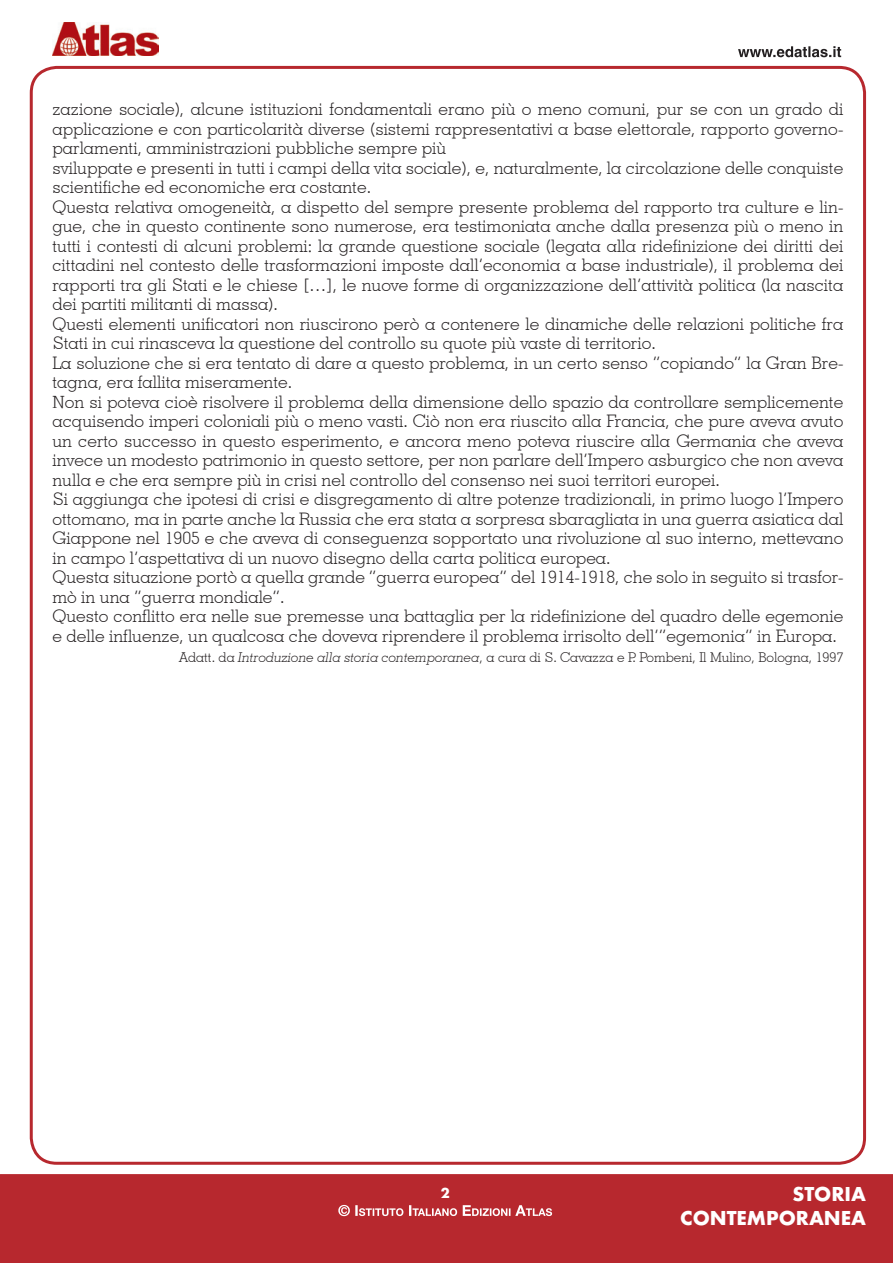
<style>
.page{position:relative;width:893px;height:1263px;background:#fff}
.page>*{position:absolute;margin:0;border:0;box-sizing:border-box;transform-origin:0 0}
.t1{font:700 21px/24px "Futura T";color:#fff;text-align:right}
.t2{font:300 17.25px/19.5px "Geometric Slab 703 BT";color:#231f20}
.t3{font:700 15px "Futura T";color:#fff}
.t4{font:300 13.5px "Geometric Slab 703 BT";color:#231f20}
.s1{font-style:italic}
</style>
<div class="page">
<div style="left:0;top:1174px;width:893px;height:89px;background:#b7282e;border:2px solid #b7282e"></div>
<svg style="left:338px;top:1205px;width:214px;height:11px"></svg>
<svg style="left:738px;top:46px;width:103px;height:11px"></svg>
<img style="left:52px;top:22px;width:106px;height:34px">
<p class="t2" style="left:52px;top:99px;width:792px">zazione sociale), alcune istituzioni fondamentali erano più o meno comuni, pur se con un grado di applicazione e con particolarità diverse (sistemi rappresentativi a base elettorale, rapporto governo&shy;parlamenti, amministrazioni pubbliche sempre più<br>sviluppate e presenti in tutti i campi della vita sociale), e, naturalmente, la circolazione delle conquiste scientifiche ed economiche era costante.<br>Questa relativa omogeneità, a dispetto del sempre presente problema del rapporto tra culture e lin&shy;gue, che in questo continente sono numerose, era testimoniata anche dalla presenza più o meno in tutti i contesti di alcuni problemi: la grande questione sociale (legata alla ridefinizione dei diritti dei cittadini nel contesto delle trasformazioni imposte dall’economia a base industriale), il problema dei rapporti tra gli Stati e le chiese […], le nuove forme di organizzazione dell’attività politica (la nascita dei partiti militanti di massa).<br>Questi elementi unificatori non riuscirono però a contenere le dinamiche delle relazioni politiche fra Stati in cui rinasceva la questione del controllo su quote più vaste di territorio.<br>La soluzione che si era tentato di dare a questo problema, in un certo senso “copiando” la Gran Bre&shy;tagna, era fallita miseramente.<br>Non si poteva cioè risolvere il problema della dimensione dello spazio da controllare semplicemente acquisendo imperi coloniali più o meno vasti. Ciò non era riuscito alla Francia, che pure aveva avuto un certo successo in questo esperimento, e ancora meno poteva riuscire alla Germania che aveva invece un modesto patrimonio in questo settore, per non parlare dell’Impero asburgico che non aveva nulla e che era sempre più in crisi nel controllo del consenso nei suoi territori europei.<br>Si aggiunga che ipotesi di crisi e disgregamento di altre potenze tradizionali, in primo luogo l’Impero ottomano, ma in parte anche la Russia che era stata a sorpresa sbaragliata in una guerra asiatica dal Giappone nel 1905 e che aveva di conseguenza sopportato una rivoluzione al suo interno, mettevano in campo l’aspettativa di un nuovo disegno della carta politica europea.<br>Questa situazione portò a quella grande “guerra europea” del 1914-1918, che solo in seguito si trasfor&shy;mò in una “guerra mondiale”.<br>Questo conflitto era nelle sue premesse una battaglia per la ridefinizione del quadro delle egemonie e delle influenze, un qualcosa che doveva riprendere il problema irrisolto dell’“egemonia” in Europa.</p>
<p class="t4" style="left:179px;top:649px;width:666px">Adatt. da <span class="s1">Introduzione alla storia contemporanea</span>, a cura di S. Cavazza e P. Pombeni, Il Mulino, Bologna, 1997</p>
<p class="t3" style="left:441px;top:1184px;width:10px">2</p>
<p class="t1" style="left:680px;top:1182px;width:187px">STORIA<br>CONTEMPORANEA</p>
</div>
